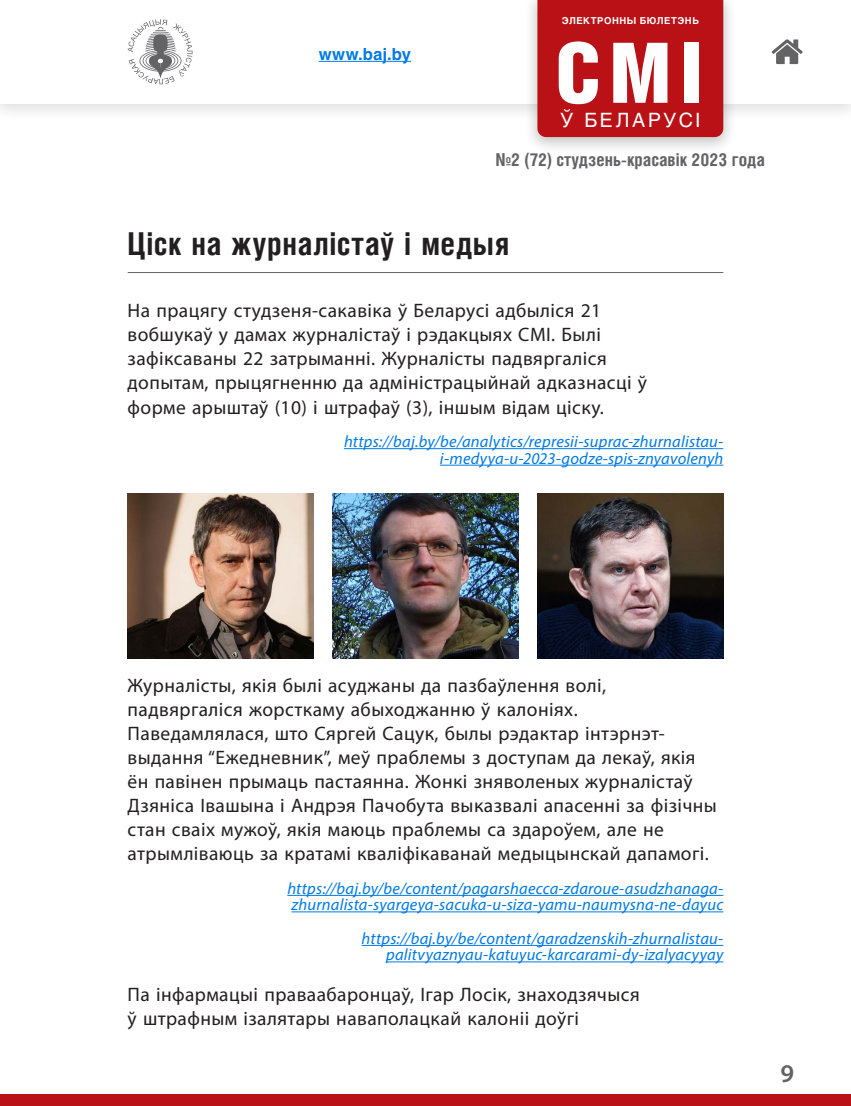
<style>
.page{position:relative;width:851px;height:1106px;background:#fff}
.page>*{position:absolute;margin:0;border:0;box-sizing:border-box;transform-origin:0 0}
.t1{font:83.55px "Helios Cond Black C";color:#fff}
.t2{font:700 31.5px "Helios Cond C";letter-spacing:.02em;color:#231f20}
.t3{font:600 25.5px "Myriad Pro";color:#636366}
.t4{font:19.5px/24px "Myriad Pro";letter-spacing:.02em;color:#231f20}
.t5{font:19.5px "Helios C";letter-spacing:.13em;color:#fff}
.t6{font:700 17.85px "Helios Cond C";color:#636366}
.t7{font:italic 16.5px/16.5px "Myriad Pro";letter-spacing:.01em;color:#007ae5;text-align:right}
.t8{font:700 16.5px "Helios C";letter-spacing:.01em;color:#007ae5}
.t9{font:700 9.45px "Helios C";letter-spacing:.06em;color:#fff}
</style>
<div class="page">
<div style="left:0;top:1094px;width:850px;height:12px;background:#b91115"></div>
<hr style="left:128px;top:272px;width:595px;height:1px;background:#636366">
<hr style="left:344px;top:448px;width:379px;height:1px;background:#007ae5">
<hr style="left:440px;top:465px;width:283px;height:1px;background:#007ae5">
<hr style="left:287px;top:895px;width:436px;height:1px;background:#007ae5">
<hr style="left:291px;top:911px;width:432px;height:1px;background:#007ae5">
<hr style="left:361px;top:945px;width:362px;height:1px;background:#007ae5">
<hr style="left:386px;top:961px;width:337px;height:1px;background:#007ae5">
<img style="left:332px;top:493px;width:186px;height:165px">
<img style="left:537px;top:493px;width:186px;height:166px">
<img style="left:128px;top:493px;width:186px;height:166px">
<div style="left:0;top:0;width:850px;height:122px;background:#231f20;opacity:.15"></div>
<div style="left:0;top:0;width:850px;height:103px;background:#fff"></div>
<svg style="left:128px;top:19px;width:64px;height:65px"></svg>
<hr style="left:319px;top:61px;width:92px;height:1px;background:#007ae5">
<svg style="left:771px;top:39px;width:31px;height:25px"></svg>
<div style="left:523px;top:0;width:213px;height:155px;background:#231f20;opacity:.25"></div>
<div style="left:537px;top:0;width:186px;height:137px;background:#b91115"></div>
<p class="t8" style="left:319px;top:44px;width:94px">www.baj.by</p>
<p class="t9" style="left:561px;top:15px;width:139px">ЭЛЕКТРОННЫ БЮЛЕТЭНЬ</p>
<h1 class="t1" style="left:555px;top:25px;width:149px">СМІ</h1>
<p class="t5" style="left:560px;top:109px;width:141px">Ў БЕЛАРУСІ</p>
<p class="t6" style="left:496px;top:149px;width:270px">№2 (72) студзень-красавік 2023 года</p>
<h2 class="t2" style="left:128px;top:225px;width:383px">Ціск на журналістаў і медыя</h2>
<p class="t4" style="left:128px;top:298px;width:521px">На працягу студзеня-сакавіка ў Беларусі адбыліся 21 вобшукаў у дамах журналістаў і рэдакцыях СМІ. Былі зафіксаваны 22 затрыманні. Журналісты падвяргаліся допытам, прыцягненню да адміністрацыйнай адказнасці ў форме арыштаў (10) і штрафаў (3), іншым відам ціску.</p>
<p class="t7" style="left:344px;top:433px;width:381px">https://baj.by/be/analytics/represii-suprac-zhurnalistau&shy;i-medyya-u-2023-godze-spis-znyavolenyh</p>
<p class="t4" style="left:128px;top:673px;width:590px">Журналісты, якія былі асуджаны да пазбаўлення волі, падвяргаліся жорсткаму абыходжанню ў калоніях.<br>Паведамлялася, што Сяргей Сацук, былы рэдактар інтэрнэт&shy;выдання “Ежедневник”, меў праблемы з доступам да лекаў, якія ён павінен прымаць пастаянна. Жонкі зняволеных журналістаў Дзяніса Івашына і Андрэя Пачобута выказвалі апасенні за фізічны стан сваіх мужоў, якія маюць праблемы са здароўем, але не атрымліваюць за кратамі кваліфікаванай медыцынскай дапамогі.</p>
<p class="t7" style="left:287px;top:879px;width:437px;text-align:left">https://baj.by/be/content/pagarshaecca-zdaroue-asudzhanaga&shy;zhurnalista-syargeya-sacuka-u-siza-yamu-naumysna-ne-dayuc</p>
<p class="t7" style="left:361px;top:929px;width:363px">https://baj.by/be/content/garadzenskih-zhurnalistau&shy;palitvyaznyau-katuyuc-karcarami-dy-izalyacyyay</p>
<p class="t4" style="left:128px;top:982px;width:513px">Па інфармацыі праваабаронцаў, Ігар Лосік, знаходзячыся ў штрафным ізалятары наваполацкай калоніі доўгі</p>
<h3 class="t3" style="left:780px;top:1057px;width:15px">9</h3>
</div>
